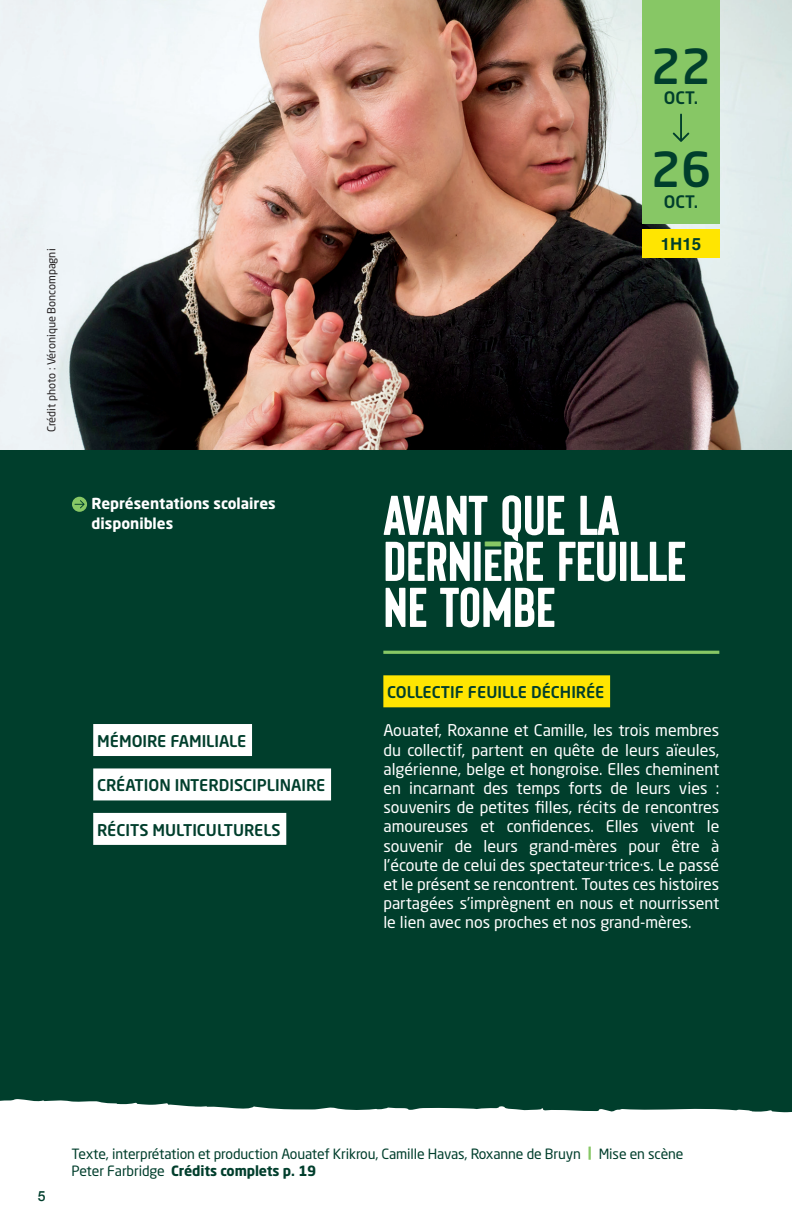
<style>
.page{position:relative;width:792px;height:1224px;background:#003e2c}
.page>*{position:absolute;margin:0;border:0;box-sizing:border-box;transform-origin:0 0}
.t1{font:56px/46px "URBANO Regular";color:#fff}
.t2{font:500 47.8px "Neo Sans Std";color:#003e2c}
.t3{font:44.8px "URBANO Regular";color:#87c765;scale:.73 1}
.t4{font:500 17px "Neo Sans Std";color:#003e2c}
.t5{font:700 16.8px "Helvetica";color:#003e2c}
.texte_courant{font:16px/19.2px "Neo Sans Std";color:#fff;text-align:justify}
.S_Titre_2_encadré{font:500 16px "Neo Sans Std";color:#003e2c}
.S_Titre_3_après_encadré{font:700 15px/20px "Neo Sans Std";color:#fff}
.CRÉDIT{font:14px/17px "Neo Sans Std";letter-spacing:-.01em;color:#003e2c}
.t6{font:500 14px "Helvetica Neue";color:#003e2c}
.petite_note{font:11px "Neo Sans Std";color:#231f20}
.s1{font-size:44.8px}
.s2{font-weight:700;color:#87c765}
.s3{font-weight:700}
</style>
<div class="page">
<svg style="left:0;top:1099px;width:792px;height:125px;background:#eef2f0"></svg>
<img style="left:0;top:0;width:792px;height:450px">
<div style="left:72px;top:497px;width:15px;height:15px;background:#87c765;border-radius:50%"></div>
<svg style="left:75px;top:500px;width:10px;height:8px"></svg>
<hr style="left:383px;top:651px;width:336px;height:3px;background:#87c765">
<div style="left:383px;top:675px;width:227px;height:32px;background:#ffe501"></div>
<div style="left:642px;top:230px;width:78px;height:28px;background:#ffe501"></div>
<div style="left:642px;top:0;width:78px;height:223px;background:#87c765"></div>
<svg style="left:673px;top:114px;width:16px;height:28px"></svg>
<div style="left:93px;top:813px;width:193px;height:32px;background:#fff"></div>
<div style="left:93px;top:768px;width:238px;height:32px;background:#fff"></div>
<div style="left:93px;top:724px;width:159px;height:32px;background:#fff"></div>
<p class="petite_note" style="left:45px;top:432px;width:185px;rotate:-90deg">Crédit photo : Véronique Boncompagni</p>
<p class="S_Titre_3_après_encadré" style="left:92px;top:493px;width:186px">Représentations scolaires disponibles</p>
<p class="S_Titre_2_encadré" style="left:97px;top:731px;width:151px">MÉMOIRE FAMILIALE</p>
<p class="S_Titre_2_encadré" style="left:97px;top:775px;width:230px">CRÉATION INTERDISCIPLINAIRE</p>
<p class="S_Titre_2_encadré" style="left:97px;top:820px;width:185px">RÉCITS MULTICULTURELS</p>
<p class="t2" style="left:651px;top:36px;width:62px">22</p>
<p class="t4" style="left:664px;top:87px;width:36px">OCT.</p>
<p class="t2" style="left:651px;top:139px;width:62px">26</p>
<p class="t4" style="left:664px;top:191px;width:36px">OCT.</p>
<p class="t5" style="left:661px;top:234px;width:42px">1H15</p>
<h1 class="t1" style="left:383px;top:495px;width:304px">AVANT QUE LA<br>DERNI<span class="s1">È</span>RE FEUILLE<br>NE TOMBE</h1>
<h1 class="t3" style="left:485px;top:516px;width:25px">_</h1>
<p class="S_Titre_2_encadré" style="left:387px;top:682px;width:219px">COLLECTIF FEUILLE DÉCHIRÉE</p>
<p class="texte_courant" style="left:383px;top:721px;width:338px">Aouatef, Roxanne et Camille, les trois membres du collectif, partent en quête de leurs aïeules, algérienne, belge et hongroise. Elles cheminent en incarnant des temps forts de leurs vies : souvenirs de petites filles, récits de rencontres amoureuses et confidences. Elles vivent le souvenir de leurs grand-mères pour être à l'écoute de celui des spectateur·trice·s. Le passé et le présent se rencontrent. Toutes ces histoires partagées s'imprègnent en nous et nourrissent le lien avec nos proches et nos grand-mères.</p>
<p class="t6" style="left:38px;top:1185px;width:9px">5</p>
<p class="CRÉDIT" style="left:72px;top:1145px;width:613px">Texte, interprétation et production Aouatef Krikrou, Camille Havas, Roxanne de Bruyn <span class="s2">|</span> Mise en scène<br>Peter Farbridge <span class="s3">Crédits complets p. 19</span></p>
</div>
